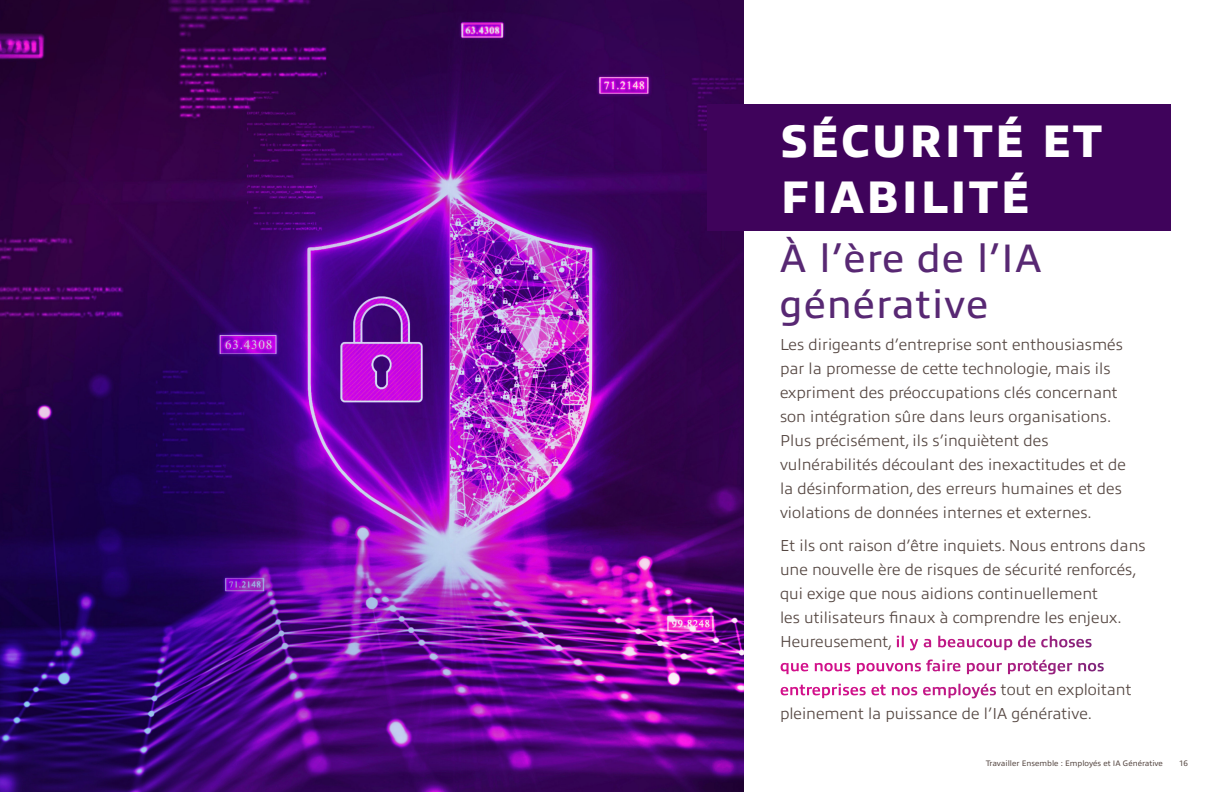
<style>
.page{position:relative;width:1224px;height:792px;background:#fff}
.page>*{position:absolute;margin:0;border:0;box-sizing:border-box;transform-origin:0 0}
.t1{font:800 46px/55.2px "Allumi Pro";letter-spacing:.03em;color:#fff}
.t2{font:40px/46px "Allumi Pro";letter-spacing:.03em;color:#582873}
.t3{font:300 16px/24px "Allumi Pro";color:#554742}
.t4{font:8px "Allumi Pro";color:#554742}
.s1{font-weight:700;color:#fff}
</style>
<div class="page">
<img style="left:0;top:0;width:743px;height:792px">
<div style="left:707px;top:104px;width:464px;height:127px;background:#3f035b"></div>
<h1 class="t1" style="left:780px;top:110px;width:324px">SÉCURITÉ ET<br>FIABILITÉ</h1>
<h2 class="t2" style="left:780px;top:232px;width:263px">À l’ère de l’IA générative</h2>
<p class="t3" style="left:780px;top:331px;width:348px">Les dirigeants d’entreprise sont enthousiasmés par la promesse de cette technologie, mais ils expriment des préoccupations clés concernant son intégration sûre dans leurs organisations.<br>Plus précisément, ils s’inquiètent des vulnérabilités découlant des inexactitudes et de la désinformation, des erreurs humaines et des violations de données internes et externes.</p>
<p class="t3" style="left:780px;top:532px;width:367px">Et ils ont raison d’être inquiets. Nous entrons dans une nouvelle ère de risques de sécurité renforcés, qui exige que nous aidions continuellement<br>les utilisateurs finaux à comprendre les enjeux.<br>Heureusement, <span class="s1">il y a beaucoup de choses<br>que nous pouvons faire pour protéger nos entreprises et nos employés</span> tout en exploitant pleinement la puissance de l’IA générative.</p>
<p class="t4" style="left:986px;top:758px;width:179px">Travailler Ensemble : Employés et IA Générative</p>
<p class="t4" style="left:1179px;top:758px;width:10px">16</p>
</div>
